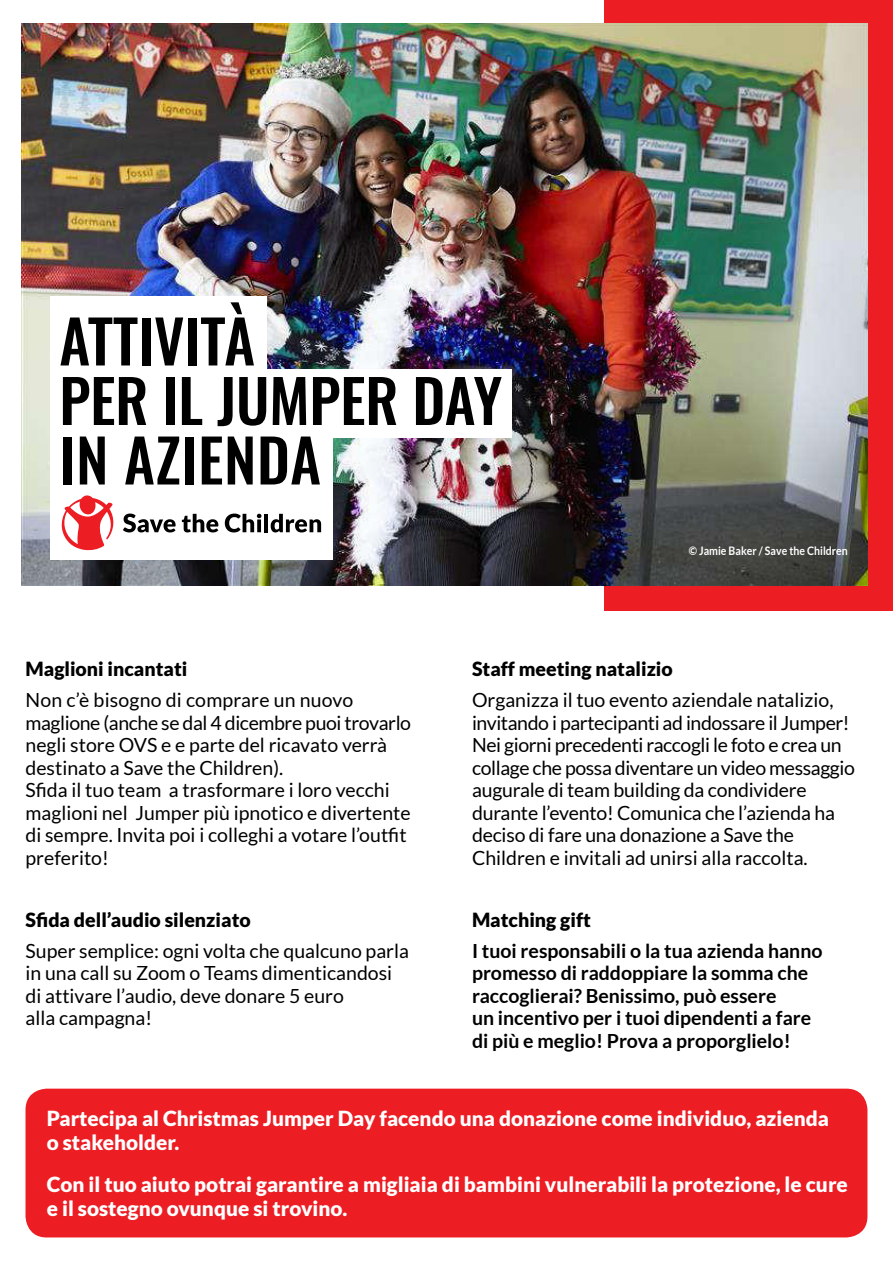
<style>
.page{position:relative;width:893px;height:1263px;background:#fff}
.page>*{position:absolute;margin:0;border:0;box-sizing:border-box;transform-origin:0 0}
.t1{font:500 59.25px/59.6px "Oswald";letter-spacing:-.005em;color:#000}
.t2{font:900 20.7px/24px "Lato";color:#fff}
.t3{font:19.5px/22.5px "Lato";color:#000}
.t4{font:700 19.5px/22.5px "Lato";color:#000}
.t5{font:900 19.5px "Lato";color:#000}
.t6{font:700 11.7px "Lato";color:#fff;scale:.9 1}
</style>
<div class="page">
<div style="left:604px;top:0;width:289px;height:610px;background:#ed1d24"></div>
<img style="left:22px;top:24px;width:845px;height:561px">
<div style="left:26px;top:1089px;width:841px;height:148px;background:#ed1d24;border-radius:21px"></div>
<div style="left:50px;top:369px;width:462px;height:68px;background:#fff"></div>
<div style="left:50px;top:426px;width:283px;height:69px;background:#fff"></div>
<div style="left:50px;top:487px;width:283px;height:72px;background:#fff"></div>
<div style="left:50px;top:297px;width:216px;height:80px;background:#fff"></div>
<svg style="left:123px;top:513px;width:53px;height:19px"></svg>
<svg style="left:182px;top:514px;width:36px;height:18px"></svg>
<svg style="left:225px;top:513px;width:36px;height:19px"></svg>
<hr style="left:264px;top:514px;width:4px;height:18px;background:#000">
<svg style="left:271px;top:514px;width:50px;height:18px"></svg>
<svg style="left:61px;top:495px;width:53px;height:56px"></svg>
<h1 class="t1" style="left:59px;top:306px;width:444px">ATTIVITà<br>PER IL JUMPER DAY<br>IN AZIENDA</h1>
<p class="t6" style="left:689px;top:544px;width:178px">© Jamie Baker / Save the Children</p>
<p class="t5" style="left:26px;top:658px;width:163px">Maglioni incantati</p>
<p class="t3" style="left:26px;top:689px;width:387px">Non c’è bisogno di comprare un nuovo maglione (anche se dal 4 dicembre puoi trovarlo negli store OVS e e parte del ricavato verrà destinato a Save the Children).<br>Sfida il tuo team a trasformare i loro vecchi maglioni nel Jumper più ipnotico e divertente di sempre. Invita poi i colleghi a votare l’outfit preferito!</p>
<p class="t5" style="left:26px;top:908px;width:227px">Sfida dell’audio silenziato</p>
<p class="t3" style="left:26px;top:939px;width:385px">Super semplice: ogni volta che qualcuno parla in una call su Zoom o Teams dimenticandosi di attivare l’audio, deve donare 5 euro<br>alla campagna!</p>
<p class="t5" style="left:472px;top:658px;width:202px">Staff meeting natalizio</p>
<p class="t3" style="left:472px;top:689px;width:384px">Organizza il tuo evento aziendale natalizio, invitando i partecipanti ad indossare il Jumper!<br>Nei giorni precedenti raccogli le foto e crea un collage che possa diventare un video messaggio augurale di team building da condividere durante l’evento! Comunica che l’azienda ha deciso di fare una donazione a Save the Children e invitali ad unirsi alla raccolta.</p>
<p class="t5" style="left:472px;top:908px;width:120px">Matching gift</p>
<p class="t4" style="left:472px;top:939px;width:352px">I tuoi responsabili o la tua azienda hanno promesso di raddoppiare la somma che raccoglierai? Benissimo, può essere<br>un incentivo per i tuoi dipendenti a fare di più e meglio! Prova a proporglielo!</p>
<p class="t2" style="left:47px;top:1106px;width:784px">Partecipa al Christmas Jumper Day facendo una donazione come individuo, azienda o stakeholder.</p>
<p class="t2" style="left:47px;top:1172px;width:803px">Con il tuo aiuto potrai garantire a migliaia di bambini vulnerabili la protezione, le cure e il sostegno ovunque si trovino.</p>
</div>
